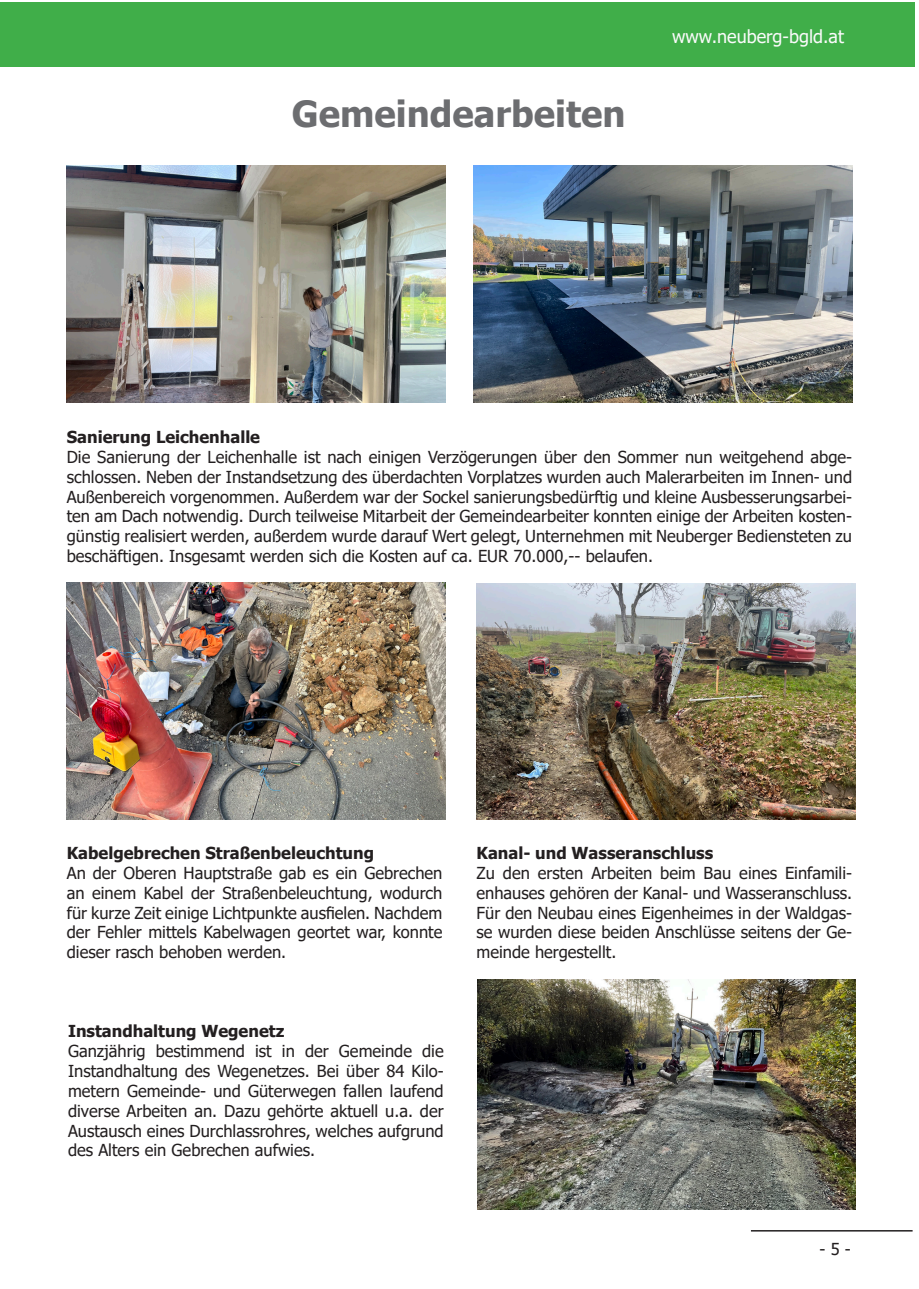
<style>
.page{position:relative;width:919px;height:1289px;background:#fff}
.page>*{position:absolute;margin:0;border:0;box-sizing:border-box;transform-origin:0 0}
.t1{font:700 36px "Tahoma";color:#6c6d70}
.t2{font:18px "Tahoma";color:#fafafa}
.t3{font:16.5px/19.8px "Tahoma";color:#231f20;text-align:justify}
.t4{font:700 16.5px "Tahoma";color:#231f20}
</style>
<div class="page">
<div style="left:0;top:2px;width:13px;height:65px;background:#40ae49"></div>
<div style="left:4px;top:2px;width:910px;height:65px;background:#40ae49"></div>
<hr style="left:750px;top:1229px;width:162px;height:2px;background:#231f20">
<img style="left:67px;top:166px;width:378px;height:236px">
<img style="left:474px;top:166px;width:378px;height:236px">
<img style="left:477px;top:979px;width:378px;height:230px">
<img style="left:67px;top:582px;width:378px;height:237px">
<img style="left:477px;top:584px;width:378px;height:235px">
<h1 class="t1" style="left:292px;top:88px;width:335px">Gemeindearbeiten</h1>
<p class="t2" style="left:672px;top:24px;width:173px">www.neuberg-bgld.at</p>
<p class="t4" style="left:67px;top:425px;width:195px">Sanierung Leichenhalle</p>
<p class="t3" style="left:67px;top:448px;width:786px">Die Sanierung der Leichenhalle ist nach einigen Verzögerungen über den Sommer nun weitgehend abge&shy;schlossen. Neben der Instandsetzung des überdachten Vorplatzes wurden auch Malerarbeiten im Innen- und Außenbereich vorgenommen. Außerdem war der Sockel sanierungsbedürftig und kleine Ausbesserungsarbei&shy;ten am Dach notwendig. Durch teilweise Mitarbeit der Gemeindearbeiter konnten einige der Arbeiten kosten&shy;günstig realisiert werden, außerdem wurde darauf Wert gelegt, Unternehmen mit Neuberger Bediensteten zu beschäftigen. Insgesamt werden sich die Kosten auf ca. EUR 70.000,-- belaufen.</p>
<p class="t4" style="left:67px;top:841px;width:309px">Kabelgebrechen Straßenbeleuchtung</p>
<p class="t3" style="left:67px;top:864px;width:377px">An der Oberen Hauptstraße gab es ein Gebrechen an einem Kabel der Straßenbeleuchtung, wodurch für kurze Zeit einige Lichtpunkte ausfielen. Nachdem der Fehler mittels Kabelwagen geortet war, konnte dieser rasch behoben werden.</p>
<p class="t4" style="left:68px;top:1019px;width:218px">Instandhaltung Wegenetz</p>
<p class="t3" style="left:68px;top:1042px;width:377px">Ganzjährig bestimmend ist in der Gemeinde die Instandhaltung des Wegenetzes. Bei über 84 Kilo&shy;metern Gemeinde- und Güterwegen fallen laufend diverse Arbeiten an. Dazu gehörte aktuell u.a. der Austausch eines Durchlassrohres, welches aufgrund des Alters ein Gebrechen aufwies.</p>
<p class="t4" style="left:476px;top:841px;width:238px">Kanal- und Wasseranschluss</p>
<p class="t3" style="left:476px;top:864px;width:377px">Zu den ersten Arbeiten beim Bau eines Einfamili&shy;enhauses gehören der Kanal- und Wasseranschluss.<br>Für den Neubau eines Eigenheimes in der Waldgas&shy;se wurden diese beiden Anschlüsse seitens der Ge&shy;meinde hergestellt.</p>
<p class="t3" style="left:819px;top:1240px;width:33px">- 5 -</p>
</div>
